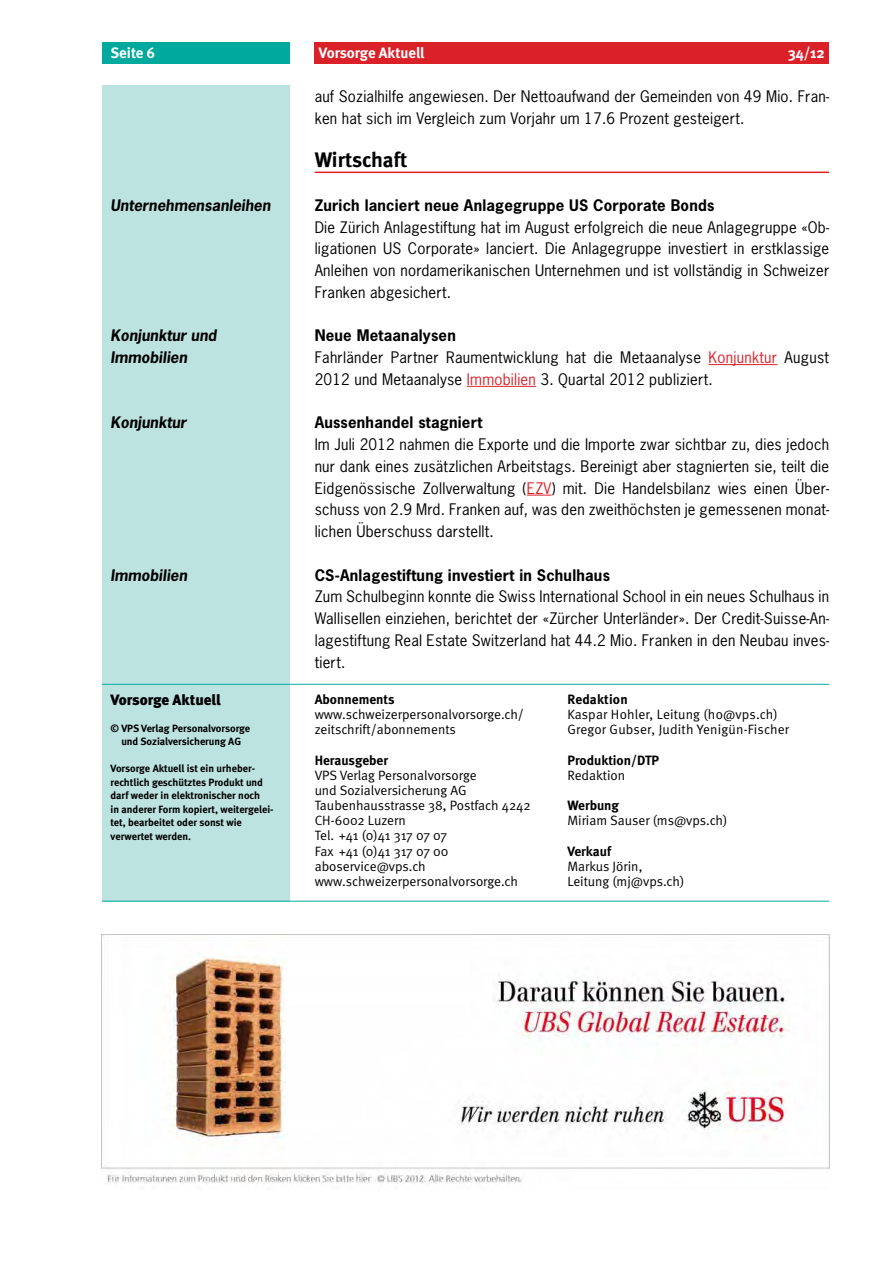
<style>
.page{position:relative;width:893px;height:1263px;background:#fff}
.page>*{position:absolute;margin:0;border:0;box-sizing:border-box;transform-origin:0 0}
.t1{font:700 21px "Meta";letter-spacing:-.005em;color:#000}
.t2{font:15px/21.8px "News Gothic LT";letter-spacing:.015em;color:#000;text-align:justify}
.t3{font:700 15px "News Gothic LT";letter-spacing:.015em;color:#000}
.t4{font:italic 700 15px/21.8px "News Gothic LT";color:#000}
.t5{font:700 15px "Meta";color:#fff}
.t6{font:900 15px "Meta";color:#000}
.t7{font:13.5px/15.1px "Meta Normal";color:#000}
.t8{font:700 13.5px "Meta";color:#000}
.t9{font:700 10.5px/13.5px "Meta";color:#000;text-align:center}
.s1{font-weight:700}
.s2{color:#da2128}
</style>
<div class="page">
<div style="left:315px;top:43px;width:514px;height:21px;background:#da2128"></div>
<div style="left:102px;top:43px;width:187px;height:21px;background:#00a99d"></div>
<hr style="left:315px;top:172px;width:514px;height:1px;background:#da2128">
<hr style="left:708px;top:364px;width:69px;height:1px;background:#da2128">
<hr style="left:467px;top:386px;width:69px;height:1px;background:#da2128">
<svg style="left:527px;top:495px;width:25px;height:1px"></svg>
<div style="left:102px;top:85px;width:187px;height:816px;background:#bde3e1"></div>
<hr style="left:102px;top:901px;width:727px;height:1px;background:#00a99d">
<hr style="left:102px;top:684px;width:727px;height:1px;background:#00a99d">
<img style="left:102px;top:935px;width:727px;height:249px">
<p class="t5" style="left:111px;top:44px;width:46px">Seite 6</p>
<p class="t5" style="left:319px;top:44px;width:107px">Vorsorge Aktuell</p>
<p class="t5" style="left:788px;top:44px;width:39px">34/12</p>
<p class="t2" style="left:315px;top:85px;width:516px">auf Sozialhilfe angewiesen. Der Nettoaufwand der Gemeinden von 49 Mio. Fran&shy;ken hat sich im Vergleich zum Vorjahr um 17.6 Prozent gesteigert.</p>
<h1 class="t1" style="left:315px;top:148px;width:94px">Wirtschaft</h1>
<p class="t3" style="left:315px;top:195px;width:401px">Zurich lanciert neue Anlagegruppe US Corporate Bonds</p>
<p class="t2" style="left:315px;top:216px;width:516px">Die Zürich Anlagestiftung hat im August erfolgreich die neue Anlagegruppe «Ob&shy;ligationen US Corporate» lanciert. Die Anlagegruppe investiert in erstklassige Anleihen von nordamerikanischen Unternehmen und ist vollständig in Schweizer Franken abgesichert.</p>
<p class="t2" style="left:315px;top:325px;width:516px;text-align:left"><span class="s1">Neue Metaanalysen<br></span>Fahrländer Partner Raumentwicklung hat die Metaanalyse <span class="s2">Konjunktur</span> August<br>2012 und Metaanalyse <span class="s2">Immobilien</span> 3. Quartal 2012 publiziert.</p>
<p class="t3" style="left:315px;top:413px;width:169px">Aussenhandel stagniert</p>
<p class="t2" style="left:315px;top:433px;width:516px">Im Juli 2012 nahmen die Exporte und die Importe zwar sichtbar zu, dies jedoch nur dank eines zusätzlichen Arbeitstags. Bereinigt aber stagnierten sie, teilt die Eidgenössische Zollverwaltung (<span class="s2">EZV</span>) mit. Die Handelsbilanz wies einen Über&shy;schuss von 2.9 Mrd. Franken auf, was den zweithöchsten je gemessenen monat&shy;lichen Überschuss darstellt.</p>
<p class="t3" style="left:315px;top:565px;width:297px">CS-Anlagestiftung investiert in Schulhaus</p>
<p class="t2" style="left:315px;top:586px;width:516px">Zum Schulbeginn konnte die Swiss International School in ein neues Schulhaus in Wallisellen einziehen, berichtet der «Zürcher Unterländer». Der Credit-Suisse-An&shy;lagestiftung Real Estate Switzerland hat 44.2 Mio. Franken in den Neubau inves&shy;tiert.</p>
<p class="t4" style="left:111px;top:194px;width:162px">Unternehmensanleihen</p>
<p class="t4" style="left:111px;top:324px;width:108px">Konjunktur und<br>Immobilien</p>
<p class="t4" style="left:111px;top:411px;width:77px">Konjunktur</p>
<p class="t4" style="left:111px;top:564px;width:78px">Immobilien</p>
<p class="t6" style="left:111px;top:691px;width:112px">Vorsorge Aktuell</p>
<p class="t9" style="left:111px;top:721px;width:141px">© VPS Verlag Personalvorsorge und Sozialversicherung AG</p>
<p class="t9" style="left:111px;top:762px;width:165px;text-align:left">Vorsorge Aktuell ist ein urheber&shy;rechtlich geschütztes Produkt und darf weder in elektronischer noch<br>in anderer Form kopiert, weitergelei&shy;tet, bearbeitet oder sonst wie verwertet werden.</p>
<p class="t8" style="left:315px;top:691px;width:81px">Abonnements</p>
<p class="t7" style="left:315px;top:707px;width:211px">www.schweizerpersonalvorsorge.ch/ zeitschrift/abonnements</p>
<p class="t8" style="left:315px;top:752px;width:75px">Herausgeber</p>
<p class="t7" style="left:315px;top:767px;width:218px">VPS Verlag Personalvorsorge<br>und Sozialversicherung AG<br>Taubenhausstrasse 38, Postfach 4242<br>CH-6002 Luzern<br>Tel. +41 (0)41 317 07 07<br>Fax +41 (0)41 317 07 00 aboservice@vps.ch www.schweizerpersonalvorsorge.ch</p>
<p class="t8" style="left:567px;top:691px;width:62px">Redaktion</p>
<p class="t7" style="left:567px;top:707px;width:223px">Kaspar Hohler, Leitung (ho@vps.ch)<br>Gregor Gubser, Judith Yenigün-Fischer</p>
<p class="t8" style="left:567px;top:752px;width:93px">Produktion/DTP</p>
<p class="t7" style="left:567px;top:767px;width:59px">Redaktion</p>
<p class="t8" style="left:567px;top:797px;width:53px">Werbung</p>
<p class="t7" style="left:567px;top:813px;width:161px">Miriam Sauser (ms@vps.ch)</p>
<p class="t8" style="left:567px;top:843px;width:45px">Verkauf</p>
<p class="t7" style="left:567px;top:858px;width:118px">Markus Jörin,<br>Leitung (mj@vps.ch)</p>
</div>
